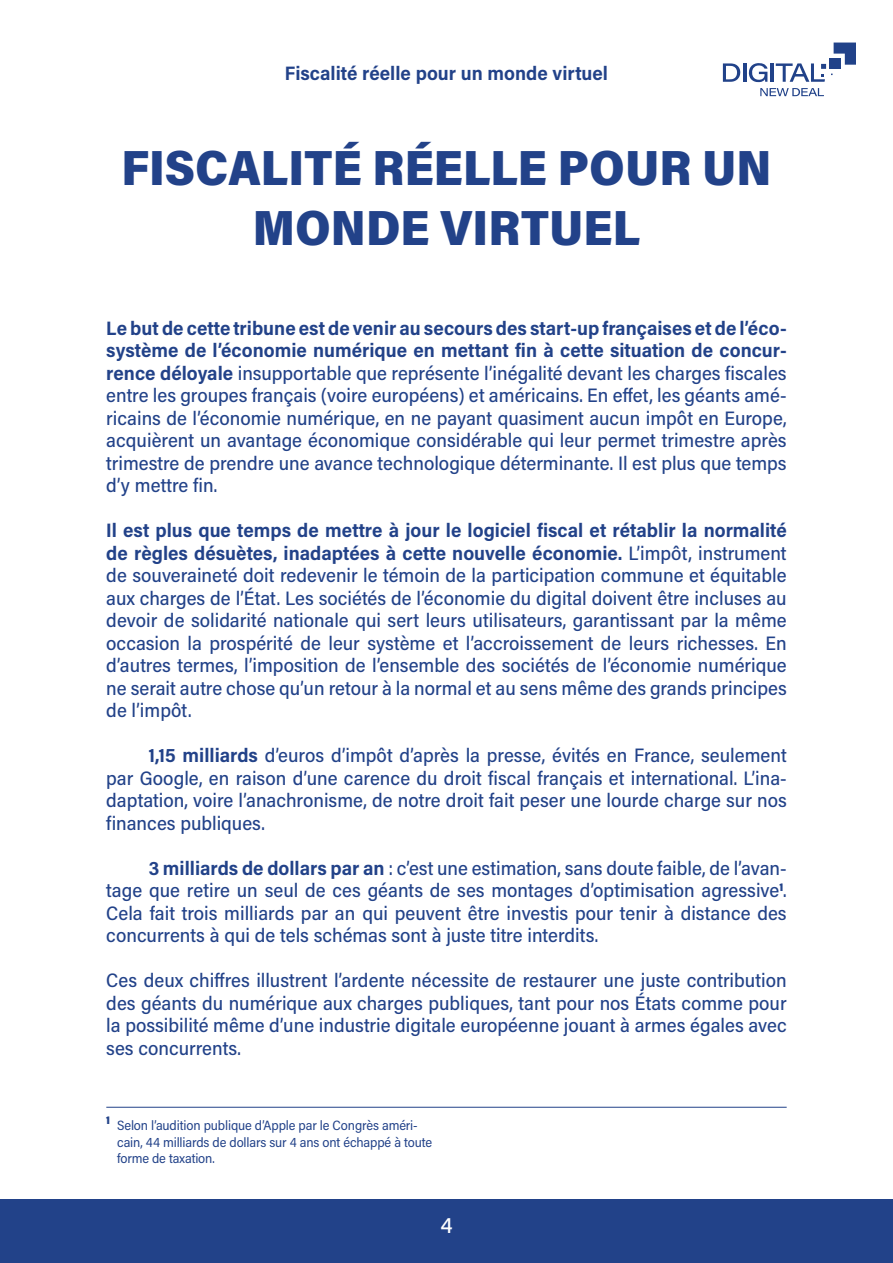
<style>
.page{position:relative;width:893px;height:1263px;background:#fff}
.page>*{position:absolute;margin:0;border:0;box-sizing:border-box;transform-origin:0 0}
.t1{font:900 49.5px/59.4px "Acumin Pro Semi Cond";color:#224289;text-align:center}
.t2{font:500 22.5px "Acumin Pro";color:#fff}
.t3{font:500 19.5px/22.5px "Acumin Pro Semi Cond";color:#224289;text-align:justify}
.t4{font:700 19.5px "Acumin Pro Semi Cond";color:#224289}
.t5{font:13.5px/16.2px "Acumin Pro Semi Cond";letter-spacing:-.01em;color:#224289}
.t6{font:900 11.4px "Acumin Pro Semi Cond";color:#224289}
.s1{font-weight:700}
</style>
<div class="page">
<div style="left:0;top:1199px;width:893px;height:64px;background:#224289"></div>
<svg style="left:723px;top:63px;width:17px;height:19px"></svg>
<svg style="left:749px;top:63px;width:18px;height:19px"></svg>
<hr style="left:771px;top:63px;width:3px;height:19px;background:#214289">
<hr style="left:743px;top:63px;width:3px;height:19px;background:#214289">
<svg style="left:760px;top:88px;width:64px;height:8px"></svg>
<svg style="left:776px;top:43px;width:80px;height:39px"></svg>
<hr style="left:106px;top:1107px;width:681px;height:1px;background:#224289">
<p class="t4" style="left:285px;top:59px;width:324px">Fiscalité réelle pour un monde virtuel</p>
<h1 class="t1" style="left:121px;top:136px;width:651px">FISCALITÉ RÉELLE POUR UN<br>MONDE VIRTUEL</h1>
<p class="t3" style="left:106px;top:316px;width:682px"><span class="s1">Le but de cette tribune est de venir au secours des start-up françaises et de l’éco&shy;système de l’économie numérique en mettant fin à cette situation de concur&shy;rence déloyale</span> insupportable que représente l’inégalité devant les charges fiscales entre les groupes français (voire européens) et américains. En effet, les géants amé&shy;ricains de l’économie numérique, en ne payant quasiment aucun impôt en Europe, acquièrent un avantage économique considérable qui leur permet trimestre après trimestre de prendre une avance technologique déterminante. Il est plus que temps d’y mettre fin.</p>
<p class="t3" style="left:106px;top:518px;width:682px"><span class="s1">Il est plus que temps de mettre à jour le logiciel fiscal et rétablir la normalité de règles désuètes, inadaptées à cette nouvelle économie.</span> L’impôt, instrument de souveraineté doit redevenir le témoin de la participation commune et équitable aux charges de l’État. Les sociétés de l’économie du digital doivent être incluses au devoir de solidarité nationale qui sert leurs utilisateurs, garantissant par la même occasion la prospérité de leur système et l’accroissement de leurs richesses. En d’autres termes, l’imposition de l’ensemble des sociétés de l’économie numérique ne serait autre chose qu’un retour à la normal et au sens même des grands principes de l’impôt.</p>
<p class="t3" style="left:106px;top:743px;width:682px;text-indent:43px"><span class="s1">1,15 milliards</span> d’euros d’impôt d’après la presse, évités en France, seulement par Google, en raison d’une carence du droit fiscal français et international. L’ina&shy;daptation, voire l’anachronisme, de notre droit fait peser une lourde charge sur nos finances publiques.</p>
<p class="t3" style="left:106px;top:856px;width:682px;text-indent:43px"><span class="s1">3 milliards de dollars par an</span> : c’est une estimation, sans doute faible, de l’avan&shy;tage que retire un seul de ces géants de ses montages d’optimisation agressive<sup>1</sup>.<br>Cela fait trois milliards par an qui peuvent être investis pour tenir à distance des concurrents à qui de tels schémas sont à juste titre interdits.</p>
<p class="t3" style="left:106px;top:968px;width:682px">Ces deux chiffres illustrent l’ardente nécessite de restaurer une juste contribution des géants du numérique aux charges publiques, tant pour nos États comme pour la possibilité même d’une industrie digitale européenne jouant à armes égales avec ses concurrents.</p>
<p class="t6" style="left:106px;top:1112px;width:5px">1</p>
<p class="t5" style="left:117px;top:1117px;width:317px">Selon l’audition publique d’Apple par le Congrès améri&shy;cain, 44 milliards de dollars sur 4 ans ont échappé à toute forme de taxation.</p>
<p class="t2" style="left:440px;top:1210px;width:14px">4</p>
</div>
